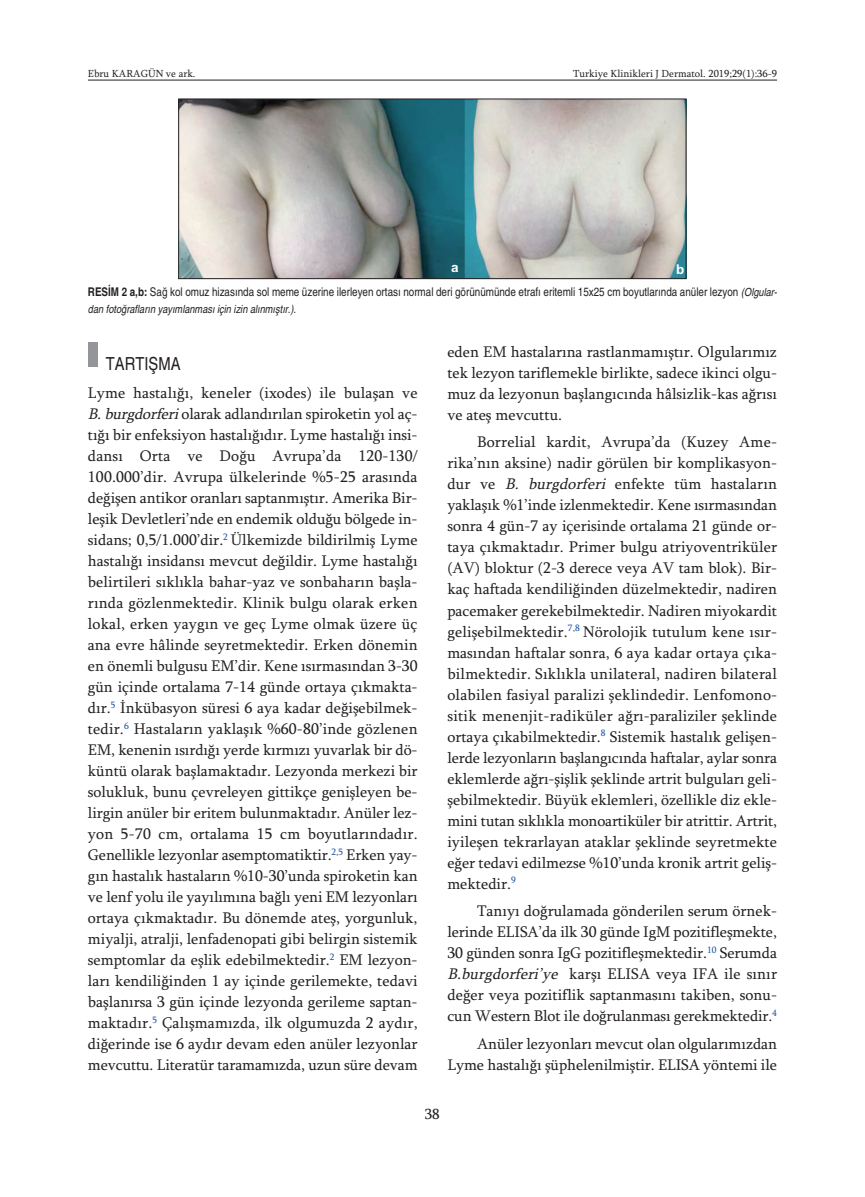
<style>
.page{position:relative;width:865px;height:1197px;background:#fff}
.page>*{position:absolute;margin:0;border:0;box-sizing:border-box;transform-origin:0 0}
.t1{font:condensed 18px "Helvetica";color:#231f20}
.t2{font:15.75px/21px "Sylfaen";letter-spacing:-.005em;color:#231f20;text-align:justify}
.t3{font:15px "Sylfaen";color:#231f20}
.t4{font:700 13.5px "Arial";color:#fff}
.t5{font:condensed 12px "Helvetica";color:#231f20}
.t6{font:italic condensed 11.25px "Helvetica";color:#231f20}
.t7{font:10.5px "Sylfaen";color:#231f20}
.s1{font-weight:700}
.s2{font-style:italic;font-size:11.25px}
.s3{font-style:italic}
</style>
<div class="page">
<hr style="left:88px;top:80px;width:689px;height:1px;background:#231f20">
<div style="left:88px;top:342px;width:9px;height:25px;background:#939598"></div>
<img style="left:180px;top:101px;width:504px;height:176px">
<div style="left:178px;top:99px;width:508px;height:180px;border:1px solid #231f20"></div>
<p class="t7" style="left:88px;top:67px;width:109px">Ebru KARAGÜN ve ark.</p>
<p class="t7" style="left:573px;top:67px;width:205px">Turkiye Klinikleri J Dermatol. 2019;29(1):36-9</p>
<p class="t4" style="left:451px;top:260px;width:9px">a</p>
<p class="t4" style="left:676px;top:262px;width:10px">b</p>
<p class="t5" style="left:88px;top:285px;width:690px"><span class="s1">RESİM 2 a,b:</span> Sağ kol omuz hizasında sol meme üzerine ilerleyen ortası normal deri görünümünde etrafı eritemli 15x25 cm boyutlarında anüler lezyon <span class="s2">(Olgular-</span></p>
<p class="t6" style="left:88px;top:302px;width:210px">dan fotoğrafların yayımlanması için izin alınmıştır.).</p>
<p class="t1" style="left:106px;top:353px;width:76px">TARTIŞMA</p>
<p class="t2" style="left:88px;top:382px;width:331px">Lyme hastalığı, keneler (ixodes) ile bulaşan ve <span class="s3">B.burgdorferi</span>olarak adlandırılan spiroketin yol aç&shy;tığı bir enfeksiyon hastalığıdır. Lyme hastalığı insi&shy;dansı Orta ve Doğu Avrupa’da 120-130/ 100.000’dir. Avrupa ülkelerinde %5-25 arasında değişen antikor oranları saptanmıştır. Amerika Bir&shy;leşik Devletleri’nde en endemik olduğu bölgede in&shy;sidans; 0,5/1.000’dir.<sup>2</sup> Ülkemizde bildirilmiş Lyme hastalığı insidansı mevcut değildir. Lyme hastalığı belirtileri sıklıkla bahar-yaz ve sonbaharın başla&shy;rında gözlenmektedir. Klinik bulgu olarak erken lokal, erken yaygın ve geç Lyme olmak üzere üç ana evre hâlinde seyretmektedir. Erken dönemin en önemli bulgusu EM’dir. Kene ısırmasından 3-30 gün içinde ortalama 7-14 günde ortaya çıkmakta&shy;dır.<sup>5</sup> İnkübasyon süresi 6 aya kadar değişebilmek&shy;tedir.<sup>6</sup> Hastaların yaklaşık %60-80’inde gözlenen EM, kenenin ısırdığı yerde kırmızı yuvarlak bir dö&shy;küntü olarak başlamaktadır. Lezyonda merkezi bir solukluk, bunu çevreleyen gittikçe genişleyen be&shy;lirgin anüler bir eritem bulunmaktadır. Anüler lez&shy;yon 5-70 cm, ortalama 15 cm boyutlarındadır.<br>Genellikle lezyonlar asemptomatiktir.<sup>2,5</sup> Erken yay&shy;gın hastalık hastaların %10-30’unda spiroketin kan ve lenf yolu ile yayılımına bağlı yeni EM lezyonları ortaya çıkmaktadır. Bu dönemde ateş, yorgunluk, miyalji, atralji, lenfadenopati gibi belirgin sistemik semptomlar da eşlik edebilmektedir.<sup>2</sup> EM lezyon&shy;ları kendiliğinden 1 ay içinde gerilemekte, tedavi başlanırsa 3 gün içinde lezyonda gerileme saptan&shy;maktadır.<sup>5</sup> Çalışmamızda, ilk olgumuzda 2 aydır, diğerinde ise 6 aydır devam eden anüler lezyonlar mevcuttu. Literatür taramamızda, uzun süre devam</p>
<p class="t2" style="left:447px;top:341px;width:331px">eden EM hastalarına rastlanmamıştır. Olgularımız tek lezyon tariflemekle birlikte, sadece ikinci olgu&shy;muz da lezyonun başlangıcında hâlsizlik-kas ağrısı ve ateş mevcuttu.</p>
<p class="t2" style="left:447px;top:431px;width:331px;text-indent:30px">Borrelial kardit, Avrupa’da (Kuzey Ame&shy;rika’nın aksine) nadir görülen bir komplikasyon&shy;dur ve <span class="s3">B. burgdorferi</span> enfekte tüm hastaların yaklaşık %1’inde izlenmektedir. Kene ısırmasından sonra 4 gün-7 ay içerisinde ortalama 21 günde or&shy;taya çıkmaktadır. Primer bulgu atriyoventriküler (AV) bloktur (2-3 derece veya AV tam blok). Bir&shy;kaç haftada kendiliğinden düzelmektedir, nadiren pacemaker gerekebilmektedir. Nadiren miyokardit gelişebilmektedir.<sup>7,8</sup> Nörolojik tutulum kene ısır&shy;masından haftalar sonra, 6 aya kadar ortaya çıka&shy;bilmektedir. Sıklıkla unilateral, nadiren bilateral olabilen fasiyal paralizi şeklindedir. Lenfomono&shy;sitik menenjit-radiküler ağrı-paraliziler şeklinde ortaya çıkabilmektedir.<sup>8</sup> Sistemik hastalık gelişen&shy;lerde lezyonların başlangıcında haftalar, aylar sonra eklemlerde ağrı-şişlik şeklinde artrit bulguları geli&shy;şebilmektedir. Büyük eklemleri, özellikle diz ekle&shy;mini tutan sıklıkla monoartiküler bir atrittir. Artrit, iyileşen tekrarlayan ataklar şeklinde seyretmekte eğer tedavi edilmezse %10’unda kronik artrit geliş&shy;mektedir.<sup>9</sup></p>
<p class="t2" style="left:447px;top:900px;width:331px;text-indent:30px">Tanıyı doğrulamada gönderilen serum örnek&shy;lerinde ELISA’da ilk 30 günde IgM pozitifleşmekte, 30 günden sonra IgG pozitifleşmektedir.<sup>10</sup> Serumda <span class="s3">B.burgdorferi’ye</span> karşı ELISA veya IFA ile sınır değer veya pozitiflik saptanmasını takiben, sonu&shy;cun Western Blot ile doğrulanması gerekmektedir.<sup>4</sup></p>
<p class="t2" style="left:447px;top:1032px;width:331px;text-align:right">Anüler lezyonları mevcut olan olgularımızdan<br>Lyme hastalığı şüphelenilmiştir. ELISA yöntemi ile</p>
<p class="t3" style="left:425px;top:1104px;width:16px">38</p>
</div>
